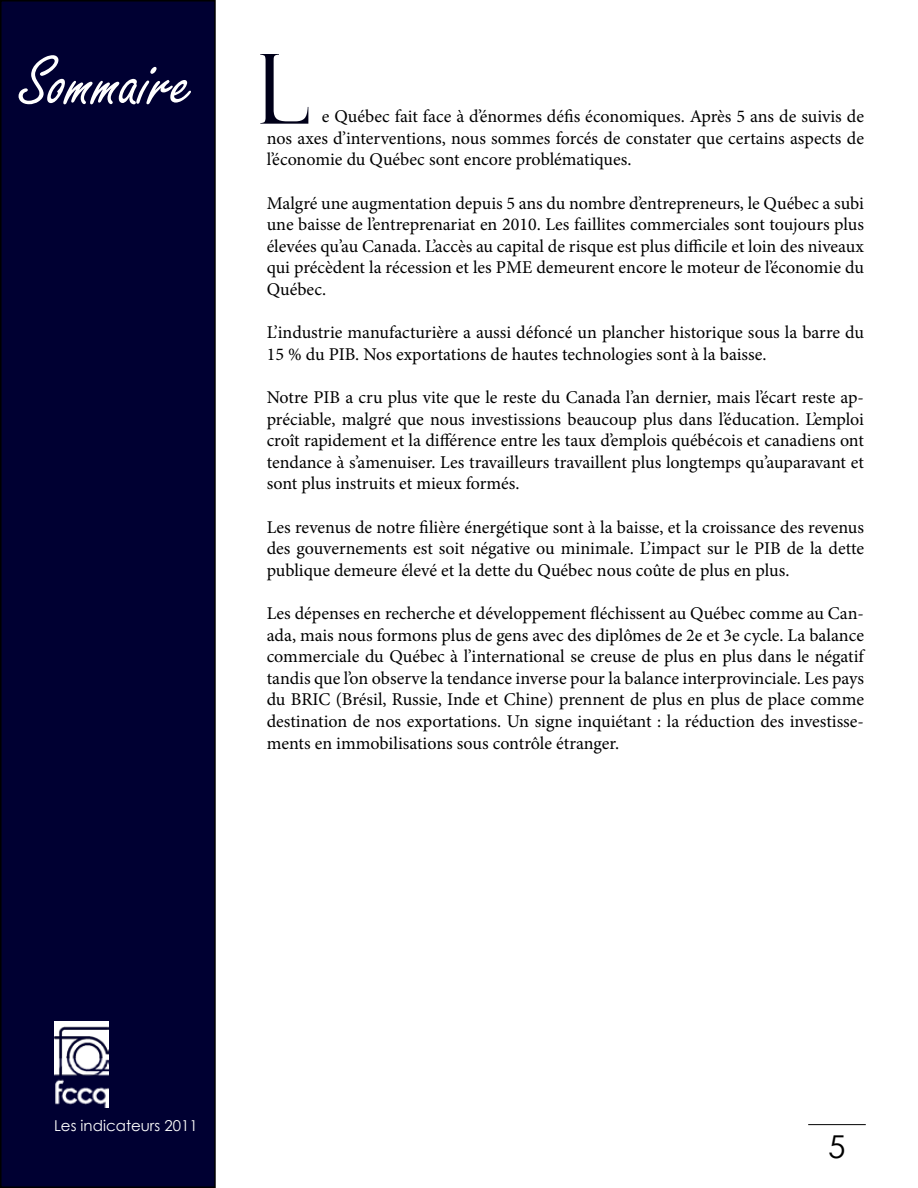
<style>
.page{position:relative;width:918px;height:1188px;background:#fff}
.page>*{position:absolute;margin:0;border:0;box-sizing:border-box;transform-origin:0 0}
.t1{font:96.9px "Felix Titling";color:#000019}
.t2{font:75.45px "Freestyle Script";color:#fff}
.t3{font:31.5px "Century Gothic";color:#000}
.t4{font:18px/21.6px "Minion Pro";color:#000;text-align:justify}
.t5{font:15px "Century Gothic";color:#fff}
</style>
<div class="page">
<div style="left:1px;top:1px;width:214px;height:1186px;background:#000032"></div>
<div style="left:0;top:0;width:216px;height:1188px;border:2px solid #000"></div>
<hr style="left:808px;top:1124px;width:58px;height:1px;background:#000">
<img style="left:55px;top:1021px;width:53px;height:86px">
<h2 class="t2" style="left:20px;top:41px;width:175px">Sommaire</h2>
<h1 class="t1" style="left:259px;top:34px;width:54px">L</h1>
<p class="t4" style="left:267px;top:106px;width:599px;text-indent:55px">e Québec fait face à d’énormes défis économiques. Après 5 ans de suivis de nos axes d’interventions, nous sommes forcés de constater que certains aspects de l’économie du Québec sont encore problématiques.</p>
<p class="t4" style="left:267px;top:192px;width:599px">Malgré une augmentation depuis 5 ans du nombre d’entrepreneurs, le Québec a subi une baisse de l’entreprenariat en 2010. Les faillites commerciales sont toujours plus élevées qu’au Canada. L’accès au capital de risque est plus difficile et loin des niveaux qui précèdent la récession et les PME demeurent encore le moteur de l’économie du Québec.</p>
<p class="t4" style="left:267px;top:322px;width:599px">L’industrie manufacturière a aussi défoncé un plancher historique sous la barre du<br>15 % du PIB. Nos exportations de hautes technologies sont à la baisse.</p>
<p class="t4" style="left:267px;top:386px;width:599px">Notre PIB a cru plus vite que le reste du Canada l’an dernier, mais l’écart reste ap&shy;préciable, malgré que nous investissions beaucoup plus dans l’éducation. L’emploi croît rapidement et la différence entre les taux d’emplois québécois et canadiens ont tendance à s’amenuiser. Les travailleurs travaillent plus longtemps qu’auparavant et sont plus instruits et mieux formés.</p>
<p class="t4" style="left:267px;top:516px;width:599px">Les revenus de notre filière énergétique sont à la baisse, et la croissance des revenus des gouvernements est soit négative ou minimale. L’impact sur le PIB de la dette publique demeure élevé et la dette du Québec nous coûte de plus en plus.</p>
<p class="t4" style="left:267px;top:602px;width:599px">Les dépenses en recherche et développement fléchissent au Québec comme au Can&shy;ada, mais nous formons plus de gens avec des diplômes de 2e et 3e cycle. La balance commerciale du Québec à l’international se creuse de plus en plus dans le négatif tandis que l’on observe la tendance inverse pour la balance interprovinciale. Les pays du BRIC (Brésil, Russie, Inde et Chine) prennent de plus en plus de place comme destination de nos exportations. Un signe inquiétant : la réduction des investisse&shy;ments en immobilisations sous contrôle étranger.</p>
<p class="t5" style="left:54px;top:1116px;width:145px">Les indicateurs 2011</p>
<h3 class="t3" style="left:828px;top:1124px;width:19px">5</h3>
</div>
